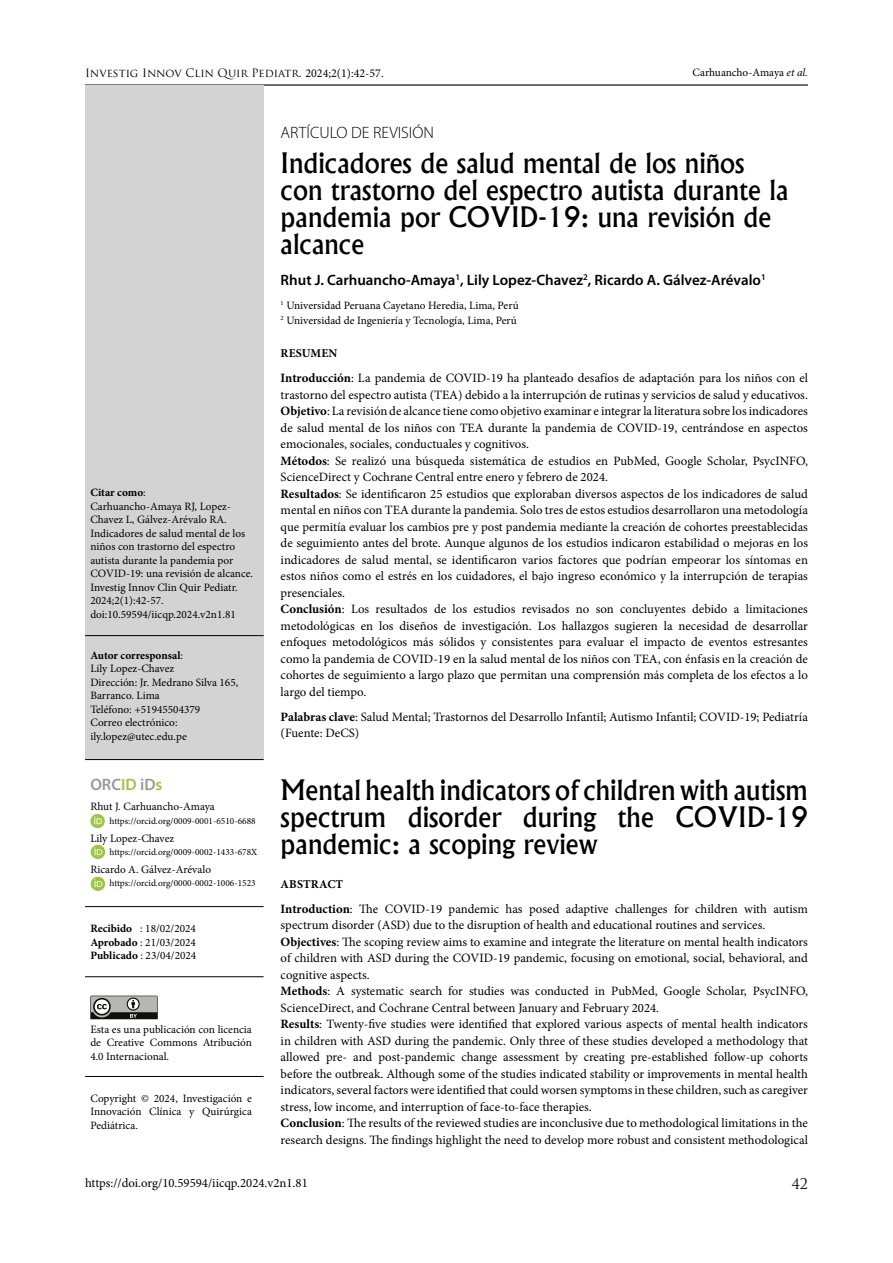
<style>
.page{position:relative;width:893px;height:1263px;background:#fff}
.page>*{position:absolute;margin:0;border:0;box-sizing:border-box;transform-origin:0 0}
.t1{font:500 27px/27px "Albertus";color:#000}
.t2{font:300 16.5px "Myriad Pro";color:#000}
.t3{font:600 16.5px "Myriad Pro";color:#989999}
.t4{font:600 15px "Myriad Pro";color:#000}
.t5{font:14.25px "Trajan Pro";color:#000}
.t6{font:12.75px/16.5px "Minion Pro";color:#000}
.t7{font:700 12px "Minion Pro";letter-spacing:.01em;color:#000}
.t8{font:11.25px/13.5px "Minion Pro";color:#000;text-align:justify}
.t9{font:11.25px "Trajan Pro";color:#000}
.t10{font:9.3px "Minion Pro";color:#000}
.s1{font-family:"Minion Pro";font-size:12px}
.s2{font-style:italic}
.s3{font-weight:700}
.s4{color:#9ac448}
.s5{color:#9bc447}
</style>
<div class="page">
<hr style="left:85px;top:84px;width:723px;height:2px;background:#000">
<svg style="left:90px;top:996px;width:68px;height:23px"></svg>
<hr style="left:85px;top:976px;width:179px;height:1px;background:#000">
<hr style="left:85px;top:1076px;width:179px;height:1px;background:#000">
<div style="left:85px;top:86px;width:179px;height:674px;background:#d3d3d3"></div>
<hr style="left:85px;top:906px;width:179px;height:1px;background:#000">
<hr style="left:85px;top:759px;width:179px;height:1px;background:#000">
<hr style="left:85px;top:635px;width:179px;height:1px;background:#000">
<svg style="left:90px;top:814px;width:15px;height:14px"></svg>
<svg style="left:90px;top:845px;width:15px;height:14px"></svg>
<svg style="left:90px;top:877px;width:15px;height:14px"></svg>
<p class="t9" style="left:85px;top:66px;width:300px">Investig Innov Clin Quir Pediatr. <span class="s1">2024;2(1):42-57.</span></p>
<p class="t8" style="left:693px;top:66px;width:117px">Carhuancho-Amaya <span class="s2">et al.</span></p>
<p class="t8" style="left:90px;top:486px;width:164px;text-align:left"><span class="s3">Citar como</span>:<br>Carhuancho-Amaya RJ, Lopez-<br>Chavez L, Gálvez-Arévalo RA.<br>Indicadores de salud mental de los niños con trastorno del espectro autista durante la pandemia por<br>COVID-19: una revisión de alcance.<br>Investig Innov Clin Quir Pediatr.<br>2024;2(1):42-57. doi:10.59594/iicqp.2024.v2n1.81</p>
<p class="t8" style="left:90px;top:648px;width:149px;text-align:left"><span class="s3">Autor corresponsal</span>:<br>Lily Lopez-Chavez<br>Dirección: Jr. Medrano Silva 165,<br>Barranco. Lima<br>Teléfono: +51945504379<br>Correo electrónico: ily.lopez@utec.edu.pe</p>
<p class="t3" style="left:90px;top:774px;width:74px">ORC<span class="s4">I</span><span class="s5">D</span> iD<span class="s4">s</span></p>
<p class="t8" style="left:90px;top:800px;width:126px">Rhut J. Carhuancho-Amaya</p>
<p class="t10" style="left:110px;top:815px;width:148px">https://orcid.org/0009-0001-6510-6688</p>
<p class="t8" style="left:90px;top:831px;width:85px">Lily Lopez-Chavez</p>
<p class="t10" style="left:110px;top:846px;width:149px">https://orcid.org/0009-0002-1433-678X</p>
<p class="t8" style="left:90px;top:862px;width:122px">Ricardo A. Gálvez-Arévalo</p>
<p class="t10" style="left:110px;top:877px;width:148px">https://orcid.org/0000-0002-1006-1523</p>
<p class="t8" style="left:90px;top:922px;width:107px"><span class="s3">Recibido</span> : 18/02/2024<br><span class="s3">Aprobado</span> : 21/03/2024<br><span class="s3">Publicado</span> : 23/04/2024</p>
<p class="t8" style="left:90px;top:1022px;width:163px">Esta es una publicación con licencia de Creative Commons Atribución 4.0 Internacional.</p>
<p class="t8" style="left:90px;top:1091px;width:163px">Copyright © 2024, Investigación e Innovación Clínica y Quirúrgica Pediátrica.</p>
<p class="t2" style="left:281px;top:123px;width:155px">ARTÍCULO DE REVISIÓN</p>
<h1 class="t1" style="left:281px;top:150px;width:509px">Indicadores de salud mental de los niños con trastorno del espectro autista durante la pandemia por COVID-19: una revisión de alcance</h1>
<p class="t4" style="left:281px;top:270px;width:487px">Rhut J. Carhuancho-Amaya<sup>1</sup>, Lily Lopez-Chavez<sup>2</sup>, Ricardo A. Gálvez-Arévalo<sup>1</sup></p>
<p class="t8" style="left:281px;top:298px;width:239px;line-height:15px"><sup>1</sup> Universidad Peruana Cayetano Heredia, Lima, Perú<br><sup>2</sup> Universidad de Ingeniería y Tecnología, Lima, Perú</p>
<p class="t7" style="left:281px;top:345px;width:58px">RESUMEN</p>
<p class="t6" style="left:281px;top:370px;width:529px"><span class="s3">Introducción</span>: La pandemia de COVID-19 ha planteado desafíos de adaptación para los niños con el trastorno del espectro autista (TEA) debido a la interrupción de rutinas y servicios de salud y educativos.<br><span class="s3">Objetivo</span>: La revisión de alcance tiene como objetivo examinar e integrar la literatura sobre los indicadores de salud mental de los niños con TEA durante la pandemia de COVID-19, centrándose en aspectos emocionales, sociales, conductuales y cognitivos.<br><span class="s3">Métodos</span>: Se realizó una búsqueda sistemática de estudios en PubMed, Google Scholar, PsycINFO, ScienceDirect y Cochrane Central entre enero y febrero de 2024.<br><span class="s3">Resultados</span>: Se identificaron 25 estudios que exploraban diversos aspectos de los indicadores de salud mental en niños con TEA durante la pandemia. Solo tres de estos estudios desarrollaron una metodología que permitía evaluar los cambios pre y post pandemia mediante la creación de cohortes preestablecidas de seguimiento antes del brote. Aunque algunos de los estudios indicaron estabilidad o mejoras en los indicadores de salud mental, se identificaron varios factores que podrían empeorar los síntomas en estos niños como el estrés en los cuidadores, el bajo ingreso económico y la interrupción de terapias presenciales.<br><span class="s3">Conclusión</span>: Los resultados de los estudios revisados no son concluyentes debido a limitaciones metodológicas en los diseños de investigación. Los hallazgos sugieren la necesidad de desarrollar enfoques metodológicos más sólidos y consistentes para evaluar el impacto de eventos estresantes como la pandemia de COVID-19 en la salud mental de los niños con TEA, con énfasis en la creación de cohortes de seguimiento a largo plazo que permitan una comprensión más completa de los efectos a lo largo del tiempo.</p>
<p class="t6" style="left:281px;top:708px;width:529px"><span class="s3">Palabras clave</span>: Salud Mental; Trastornos del Desarrollo Infantil; Autismo Infantil; COVID-19; Pediatría (Fuente: DeCS)</p>
<h1 class="t1" style="left:281px;top:777px;width:529px;text-align:justify">Mental health indicators of children with autism spectrum disorder during the COVID-19 pandemic: a scoping review</h1>
<p class="t7" style="left:281px;top:875px;width:64px">ABSTRACT</p>
<p class="t6" style="left:281px;top:900px;width:529px"><span class="s3">Introduction</span>: The COVID-19 pandemic has posed adaptive challenges for children with autism spectrum disorder (ASD) due to the disruption of health and educational routines and services.<br><span class="s3">Objectives</span>: The scoping review aims to examine and integrate the literature on mental health indicators of children with ASD during the COVID-19 pandemic, focusing on emotional, social, behavioral, and cognitive aspects.<br><span class="s3">Methods</span>: A systematic search for studies was conducted in PubMed, Google Scholar, PsycINFO, ScienceDirect, and Cochrane Central between January and February 2024.<br><span class="s3">Results</span>: Twenty-five studies were identified that explored various aspects of mental health indicators in children with ASD during the pandemic. Only three of these studies developed a methodology that allowed pre- and post-pandemic change assessment by creating pre-established follow-up cohorts before the outbreak. Although some of the studies indicated stability or improvements in mental health indicators, several factors were identified that could worsen symptoms in these children, such as caregiver stress, low income, and interruption of face-to-face therapies.<br><span class="s3">Conclusion</span>: The results of the reviewed studies are inconclusive due to methodological limitations in the research designs. The findings highlight the need to develop more robust and consistent methodological</p>
<p class="t6" style="left:85px;top:1175px;width:224px">https://doi.org/10.59594/iicqp.2024.v2n1.81</p>
<p class="t5" style="left:792px;top:1174px;width:18px">42</p>
</div>
